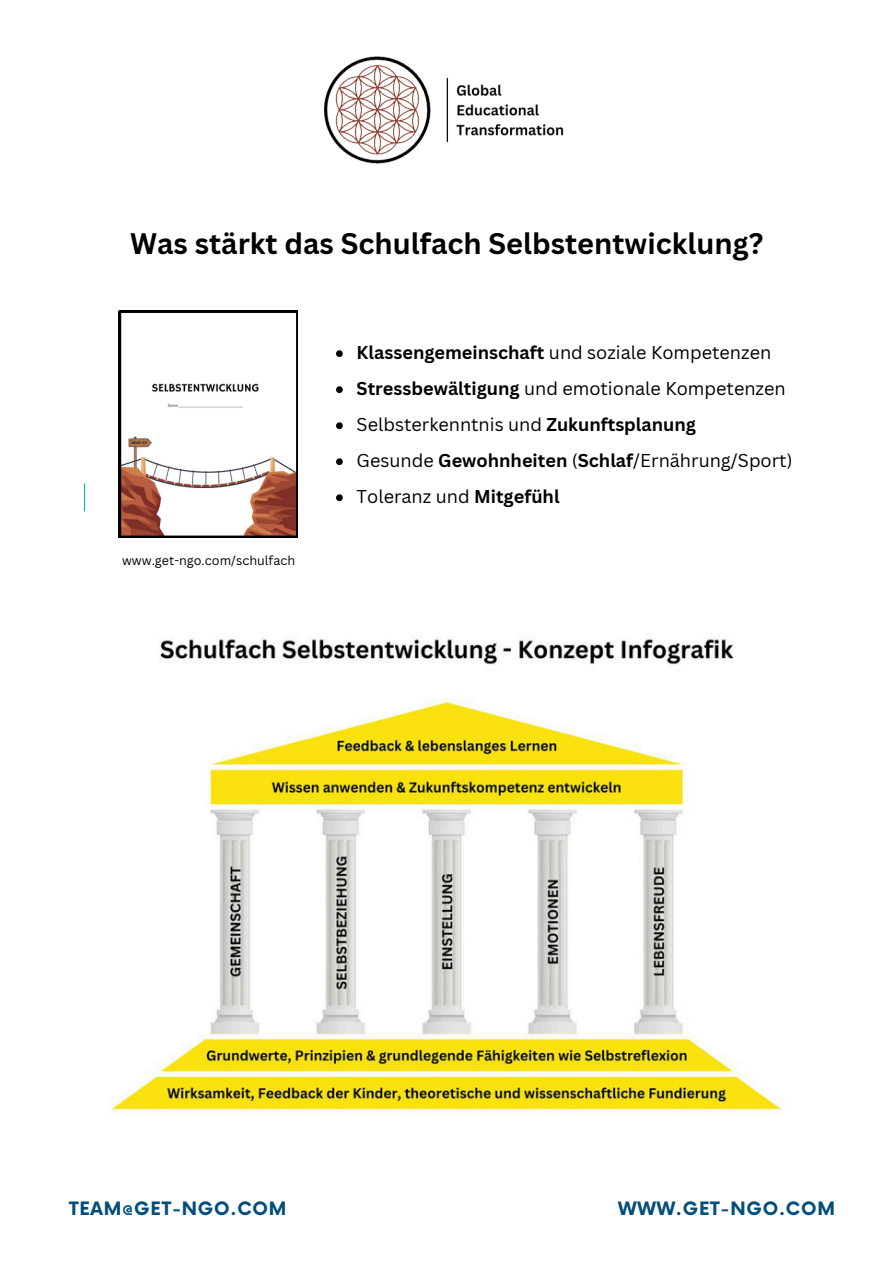
<style>
.page{position:relative;width:894px;height:1264px;background:#fff}
.page>*{position:absolute;margin:0;border:0;box-sizing:border-box;transform-origin:0 0}
.t1{font:700 28.95px "Canva Sans";color:#000}
.t2{font:18.15px "Canva Sans";color:#000}
.t3{font:700 18px "Now";letter-spacing:.04em;color:#034e7b}
.t4{font:12.6px "Canva Sans";color:#000}
.s1{font-weight:700}
</style>
<div class="page">
<svg style="left:84px;top:483px;width:1px;height:28px"></svg>
<img style="left:324px;top:56px;width:240px;height:108px">
<img style="left:112px;top:638px;width:671px;height:475px">
<svg style="left:119px;top:311px;width:179px;height:227px"></svg>
<svg style="left:336px;top:350px;width:7px;height:7px"></svg>
<svg style="left:336px;top:386px;width:7px;height:7px"></svg>
<svg style="left:336px;top:422px;width:7px;height:7px"></svg>
<svg style="left:336px;top:458px;width:7px;height:7px"></svg>
<svg style="left:336px;top:494px;width:7px;height:7px"></svg>
<p class="t1" style="left:130px;top:223px;width:634px">Was stärkt das Schulfach Selbstentwicklung?</p>
<p class="t4" style="left:122px;top:551px;width:175px">www.get-ngo.com/schulfach</p>
<p class="t2" style="left:356px;top:340px;width:416px"><span class="s1">Klassengemeinschaft</span> und soziale Kompetenzen</p>
<p class="t2" style="left:356px;top:376px;width:430px"><span class="s1">Stressbewältigung</span> und emotionale Kompetenzen</p>
<p class="t2" style="left:356px;top:412px;width:341px">Selbsterkenntnis und <span class="s1">Zukunftsplanung</span></p>
<p class="t2" style="left:356px;top:448px;width:437px">Gesunde <span class="s1">Gewohnheiten</span> (<span class="s1">Schlaf</span>/Ernährung/Sport)</p>
<p class="t2" style="left:356px;top:484px;width:204px">Toleranz und <span class="s1">Mitgefühl</span></p>
<h1 class="t3" style="left:69px;top:1199px;width:219px">TEAM@GET-NGO.COM</h1>
<p class="t3" style="left:618px;top:1199px;width:218px">WWW.GET-NGO.COM</p>
</div>
